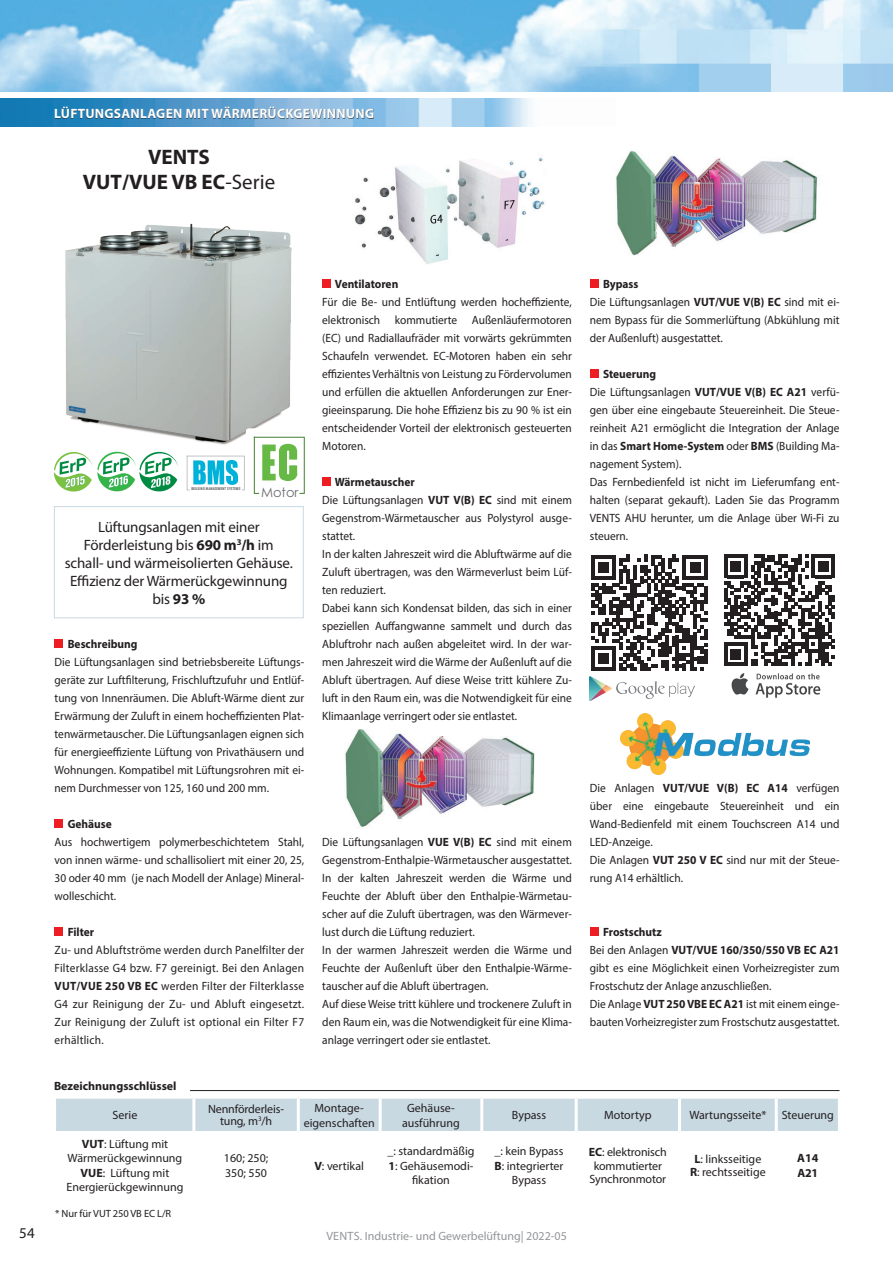
<style>
.page{position:relative;width:893px;height:1263px;background:#fff}
.page>*{position:absolute;margin:0;border:0;box-sizing:border-box;transform-origin:0 0}
.t1{font:700 21px/25.2px "Myriad Pro";color:#231f20;text-align:center}
.t2{font:15px/18px "Myriad Pro";letter-spacing:-.01em;color:#231f20;text-align:center}
.t3{font:700 13.5px "Myriad Pro";letter-spacing:.02em;color:#fff}
.t4{font:13.05px "Century Gothic";color:#6c6d70}
.t5{font:12px/18px "Myriad Pro";color:#231f20;scale:.95 1}
.t6{font:12px/14.4px "Myriad Pro";color:#231f20;text-align:center}
.t7{font:12px "Myriad Pro";color:#939598}
.t8{font:700 12px "Myriad Pro";color:#231f20;scale:.95 1}
.t9{font:700 12px/14.4px "Myriad Pro";color:#231f20}
.t10{font:10.5px "Myriad Pro";letter-spacing:-.01em;color:#231f20}
.t11{font:700 4.05px "Roboto Condensed";letter-spacing:.06em;color:#57585a;scale:.77 1}
.s1{font-weight:400}
.s2{font-weight:700}
</style>
<div class="page">
<img style="left:0;top:0;width:893px;height:91px">
<img style="left:0;top:99px;width:531px;height:27px">
<div style="left:56px;top:107px;width:318px;height:12px;background:#231f20;opacity:.7"></div>
<div style="left:55px;top:639px;width:8px;height:9px;background:#ee1d23"></div>
<div style="left:55px;top:819px;width:8px;height:9px;background:#ee1d23"></div>
<div style="left:55px;top:927px;width:8px;height:9px;background:#ee1d23"></div>
<img style="left:355px;top:157px;width:190px;height:107px">
<div style="left:322px;top:279px;width:9px;height:9px;background:#ee1d23"></div>
<div style="left:322px;top:477px;width:9px;height:9px;background:#ee1d23"></div>
<img style="left:345px;top:729px;width:190px;height:99px">
<img style="left:415px;top:781px;width:17px;height:7px">
<img style="left:417px;top:759px;width:9px;height:24px">
<img style="left:432px;top:747px;width:23px;height:60px">
<img style="left:393px;top:748px;width:22px;height:60px">
<img style="left:616px;top:151px;width:202px;height:105px">
<img style="left:690px;top:206px;width:18px;height:14px">
<svg style="left:693px;top:221px;width:8px;height:11px"></svg>
<img style="left:692px;top:183px;width:10px;height:25px">
<img style="left:708px;top:169px;width:25px;height:64px">
<img style="left:666px;top:170px;width:24px;height:64px">
<div style="left:590px;top:279px;width:8px;height:9px;background:#ee1d23"></div>
<div style="left:590px;top:369px;width:8px;height:9px;background:#ee1d23"></div>
<svg style="left:724px;top:555px;width:111px;height:111px"></svg>
<img style="left:731px;top:673px;width:90px;height:25px">
<svg style="left:591px;top:555px;width:116px;height:116px"></svg>
<hr style="left:704px;top:650px;width:3px;height:14px;background:#231f20">
<img style="left:590px;top:676px;width:105px;height:25px">
<img style="left:620px;top:714px;width:189px;height:60px">
<div style="left:590px;top:927px;width:8px;height:9px;background:#ee1d23"></div>
<img style="left:65px;top:223px;width:227px;height:222px">
<div style="left:54px;top:506px;width:250px;height:112px;border:1px solid #c9d9e2"></div>
<hr style="left:190px;top:1090px;width:649px;height:1px;background:#231f20">
<div style="left:56px;top:1099px;width:782px;height:32px;background:#c9d9e2"></div>
<hr style="left:192px;top:1099px;width:3px;height:32px;background:#fff">
<hr style="left:297px;top:1099px;width:3px;height:32px;background:#fff">
<hr style="left:379px;top:1099px;width:3px;height:32px;background:#fff">
<hr style="left:480px;top:1099px;width:3px;height:32px;background:#fff">
<hr style="left:575px;top:1099px;width:3px;height:32px;background:#fff">
<hr style="left:678px;top:1099px;width:3px;height:32px;background:#fff">
<hr style="left:775px;top:1099px;width:3px;height:32px;background:#fff">
<div style="left:246px;top:428px;width:67px;height:74px;background:#fff;border-radius:3px"></div>
<svg style="left:254px;top:437px;width:51px;height:57px"></svg>
<svg style="left:53px;top:451px;width:125px;height:41px"></svg>
<svg style="left:187px;top:456px;width:58px;height:34px"></svg>
<p class="t3" style="left:54px;top:104px;width:322px">LÜFTUNGSANLAGEN MIT WÄRMERÜCKGEWINNUNG</p>
<h1 class="t1" style="left:83px;top:144px;width:194px">VENTS<br>VUT/VUE VB EC<span class="s1">-Serie</span></h1>
<p class="t11" style="left:191px;top:486px;width:65px">BUILDING MANAGEMENT SYSTEMS</p>
<p class="t4" style="left:261px;top:483px;width:39px">Motor</p>
<p class="t2" style="left:65px;top:518px;width:230px">Lüftungsanlagen mit einer<br>Förderleistung bis <span class="s2">690 m</span><sup>3</sup><span class="s2">/h</span> im schall- und wärmeisolierten Gehäuse.<br>Effizienz der Wärmerückgewinnung bis <span class="s2">93 %</span></p>
<p class="t8" style="left:68px;top:636px;width:75px">Beschreibung</p>
<p class="t5" style="left:55px;top:653px;width:264px;text-align:justify">Die Lüftungsanlagen sind betriebsbereite Lüftungs&shy;geräte zur Luftfilterung, Frischluftzufuhr und Entlüf&shy;tung von Innenräumen. Die Abluft-Wärme dient zur Erwärmung der Zuluft in einem hocheffizienten Plat&shy;tenwärmetauscher. Die Lüftungsanlagen eignen sich für energieeffiziente Lüftung von Privathäusern und Wohnungen. Kompatibel mit Lüftungsrohren mit ei&shy;nem Durchmesser von 125, 160 und 200 mm.</p>
<p class="t8" style="left:68px;top:816px;width:48px">Gehäuse</p>
<p class="t5" style="left:55px;top:833px;width:264px;text-align:justify">Aus hochwertigem polymerbeschichtetem Stahl, von innen wärme- und schallisoliert mit einer 20, 25, 30 oder 40 mm (je nach Modell der Anlage) Mineral&shy;wolleschicht.</p>
<p class="t8" style="left:68px;top:924px;width:29px">Filter</p>
<p class="t5" style="left:55px;top:941px;width:264px;text-align:justify">Zu- und Abluftströme werden durch Panelfilter der Filterklasse G4 bzw. F7 gereinigt. Bei den Anlagen <span class="s2">VUT/VUE 250 VB EC</span> werden Filter der Filterklasse G4 zur Reinigung der Zu- und Abluft eingesetzt.<br>Zur Reinigung der Zuluft ist optional ein Filter F7 erhältlich.</p>
<p class="t8" style="left:335px;top:276px;width:68px">Ventilatoren</p>
<p class="t5" style="left:322px;top:293px;width:264px;text-align:justify">Für die Be- und Entlüftung werden hocheffiziente, elektronisch kommutierte Außenläufermotoren (EC) und Radiallaufräder mit vorwärts gekrümmten Schaufeln verwendet. EC-Motoren haben ein sehr effizientes Verhältnis von Leistung zu Fördervolumen und erfüllen die aktuellen Anforderungen zur Ener&shy;gieeinsparung. Die hohe Effizienz bis zu 90 % ist ein entscheidender Vorteil der elektronisch gesteuerten Motoren.</p>
<p class="t5" style="left:322px;top:473px;width:264px;text-indent:13px"><span class="s2">Wärmetauscher<br></span>Die Lüftungsanlagen <span class="s2">VUT V(B) EC</span> sind mit einem Gegenstrom-Wärmetauscher aus Polystyrol ausge&shy;stattet.<br>In der kalten Jahreszeit wird die Abluftwärme auf die Zuluft übertragen, was den Wärmeverlust beim Lüf&shy;ten reduziert.<br>Dabei kann sich Kondensat bilden, das sich in einer speziellen Auffangwanne sammelt und durch das Abluftrohr nach außen abgeleitet wird. In der war&shy;men Jahreszeit wird die Wärme der Außenluft auf die Abluft übertragen. Auf diese Weise tritt kühlere Zu&shy;luft in den Raum ein, was die Notwendigkeit für eine Klimaanlage verringert oder sie entlastet.</p>
<p class="t5" style="left:590px;top:275px;width:264px;text-indent:13px"><span class="s2">Bypass<br></span>Die Lüftungsanlagen <span class="s2">VUT/VUE V(B) EC</span> sind mit ei&shy;nem Bypass für die Sommerlüftung (Abkühlung mit der Außenluft) ausgestattet.</p>
<p class="t5" style="left:590px;top:365px;width:264px;text-indent:13px"><span class="s2">Steuerung<br></span>Die Lüftungsanlagen <span class="s2">VUT/VUE V(B) EC A21</span> verfü&shy;gen über eine eingebaute Steuereinheit. Die Steue&shy;reinheit A21 ermöglicht die Integration der Anlage in das <span class="s2">Smart Home-System</span> oder <span class="s2">BMS</span> (Building Ma&shy;nagement System).<br>Das Fernbedienfeld ist nicht im Lieferumfang ent&shy;halten (separat gekauft). Laden Sie das Programm VENTS AHU herunter, um die Anlage über Wi-Fi zu steuern.</p>
<p class="t5" style="left:322px;top:833px;width:264px">Die Lüftungsanlagen <span class="s2">VUE V(B) EC</span> sind mit einem Gegenstrom-Enthalpie-Wärmetauscher ausgestattet.<br>In der kalten Jahreszeit werden die Wärme und Feuchte der Abluft über den Enthalpie-Wärmetau&shy;scher auf die Zuluft übertragen, was den Wärmever&shy;lust durch die Lüftung reduziert.<br>In der warmen Jahreszeit werden die Wärme und Feuchte der Außenluft über den Enthalpie-Wärme&shy;tauscher auf die Abluft übertragen.<br>Auf diese Weise tritt kühlere und trockenere Zuluft in den Raum ein, was die Notwendigkeit für eine Klima&shy;anlage verringert oder sie entlastet.</p>
<p class="t5" style="left:590px;top:779px;width:264px">Die Anlagen <span class="s2">VUT/VUE V(B) EC A14</span> verfügen über eine eingebaute Steuereinheit und ein Wand-Bedienfeld mit einem Touchscreen A14 und LED-Anzeige.<br>Die Anlagen <span class="s2">VUT 250 V EC</span> sind nur mit der Steue&shy;rung A14 erhältlich.</p>
<p class="t5" style="left:590px;top:923px;width:264px;text-indent:13px"><span class="s2">Frostschutz<br></span>Bei den Anlagen <span class="s2">VUT/VUE 160/350/550 VB EC A21 </span>gibt es eine Möglichkeit einen Vorheizregister zum Frostschutz der Anlage anzuschließen.<br>Die Anlage <span class="s2">VUT 250 VBE EC A21</span> ist mit einem einge&shy;bauten Vorheizregister zum Frostschutz ausgestattet.</p>
<p class="t9" style="left:54px;top:1078px;width:124px">Bezeichnungsschlüssel</p>
<p class="t6" style="left:113px;top:1108px;width:26px">Serie</p>
<p class="t6" style="left:208px;top:1103px;width:78px;line-height:12px">Nennförderleis&shy;tung, m<sup>3</sup>/h</p>
<p class="t6" style="left:304px;top:1101px;width:72px">Montage&shy;eigenschaften</p>
<p class="t6" style="left:402px;top:1101px;width:59px">Gehäuse&shy;ausführung</p>
<p class="t6" style="left:512px;top:1108px;width:36px">Bypass</p>
<p class="t6" style="left:604px;top:1108px;width:49px">Motortyp</p>
<p class="t6" style="left:689px;top:1108px;width:78px">Wartungsseite*</p>
<p class="t6" style="left:782px;top:1108px;width:54px">Steuerung</p>
<p class="t6" style="left:66px;top:1136px;width:119px"><span class="s2">VUT</span>: Lüftung mit<br>Wärmerückgewinnung<br><span class="s2">VUE</span>: Lüftung mit<br>Energierückgewinnung</p>
<p class="t6" style="left:387px;top:1144px;width:89px"><span class="s2">_</span>: standardmäßig<br><span class="s2">1</span>: Gehäusemodi&shy;fikation</p>
<p class="t6" style="left:494px;top:1144px;width:71px"><span class="s2">_</span>: kein Bypass<br><span class="s2">B</span>: integrierter<br>Bypass</p>
<p class="t6" style="left:589px;top:1145px;width:79px;line-height:13.5px"><span class="s2">EC</span>: elektronisch kommutierter<br>Synchronmotor</p>
<p class="t6" style="left:690px;top:1152px;width:77px;line-height:13.5px"><span class="s2">L</span>: linksseitige<br><span class="s2">R</span>: rechtsseitige</p>
<p class="t9" style="left:797px;top:1151px;width:23px">A14<br>A21</p>
<p class="t6" style="left:224px;top:1151px;width:46px;text-align:left">160; 250;<br>350; 550</p>
<p class="t6" style="left:314px;top:1158px;width:51px"><span class="s2">V</span>: vertikal</p>
<p class="t10" style="left:55px;top:1207px;width:117px">* Nur für VUT 250 VB EC L/R</p>
<p class="t2" style="left:19px;top:1224px;width:17px">54</p>
<p class="t7" style="left:326px;top:1229px;width:242px">VENTS. Industrie- und Gewerbelüftung| 2022-05</p>
</div>
